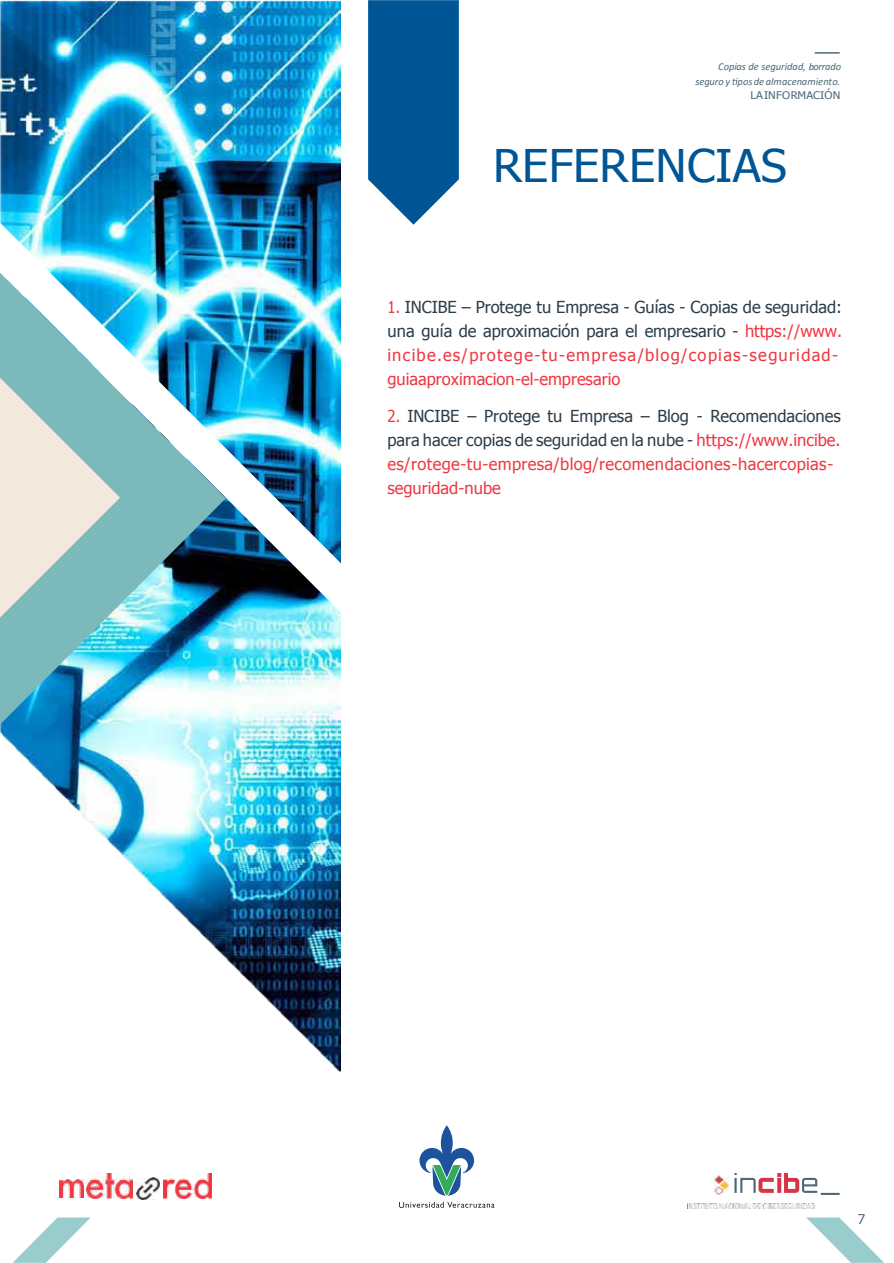
<style>
.page{position:relative;width:894px;height:1263px;background:#fff}
.page>*{position:absolute;margin:0;border:0;box-sizing:border-box;transform-origin:0 0}
.t1{font:45px "Tahoma";letter-spacing:.005em;color:#005595;scale:1.04 1}
.t2{font:16.5px/24px "Tahoma";color:#ef3741;scale:.9 1}
.t3{font:13.5px "Tahoma";color:#4d6876}
.t4{font:italic 10.5px/15px "Calibri";letter-spacing:-.015em;color:#4d6876;text-align:right}
.t5{font:10.5px "Tahoma";letter-spacing:.01em;color:#4d6876;scale:1.08 1}
.s1{color:#2c3d4a}
</style>
<div class="page">
<svg style="left:13px;top:1217px;width:78px;height:46px"></svg>
<svg style="left:806px;top:1217px;width:77px;height:46px"></svg>
<img style="left:687px;top:1204px;width:127px;height:5px">
<img style="left:137px;top:1178px;width:22px;height:22px">
<img style="left:86px;top:1174px;width:47px;height:24px">
<img style="left:163px;top:1174px;width:49px;height:24px">
<img style="left:60px;top:1180px;width:24px;height:18px">
<img style="left:714px;top:1176px;width:14px;height:19px">
<svg style="left:734px;top:1173px;width:105px;height:22px"></svg>
<img style="left:0;top:0;width:340px;height:1072px">
<img style="left:0;top:614px;width:226px;height:111px">
<img style="left:0;top:223px;width:341px;height:391px">
<svg style="left:0;top:378px;width:120px;height:240px"></svg>
<svg style="left:732px;top:78px;width:5px;height:7px"></svg>
<hr style="left:814px;top:52px;width:25px;height:2px;background:#4d6876">
<svg style="left:368px;top:0;width:90px;height:225px"></svg>
<svg style="left:419px;top:1125px;width:55px;height:71px"></svg>
<svg style="left:399px;top:1202px;width:95px;height:6px"></svg>
<p class="t4" style="left:695px;top:58px;width:147px">Copias de seguridad, borrado seguro y pos de almacenamiento.</p>
<p class="t5" style="left:750px;top:88px;width:85px">LAINFORMACIÓN</p>
<h1 class="t1" style="left:493px;top:136px;width:284px">REFERENCIAS</h1>
<p class="t2" style="left:387px;top:294px;width:506px">1. <span class="s1">INCIBE – Protege tu Empresa - Guías - Copias de seguridad: una guía de aproximación para el empresario -</span> https://www. incibe.es/protege-tu-empresa/blog/copias-seguridad&shy;guiaaproximacion-el-empresario</p>
<p class="t2" style="left:387px;top:403px;width:505px">2. <span class="s1">INCIBE – Protege tu Empresa – Blog - Recomendaciones para hacer copias de seguridad en la nube -</span> https://www.incibe. es/rotege-tu-empresa/blog/recomendaciones-hacercopias&shy;seguridad-nube</p>
<p class="t3" style="left:857px;top:1210px;width:9px">7</p>
</div>
